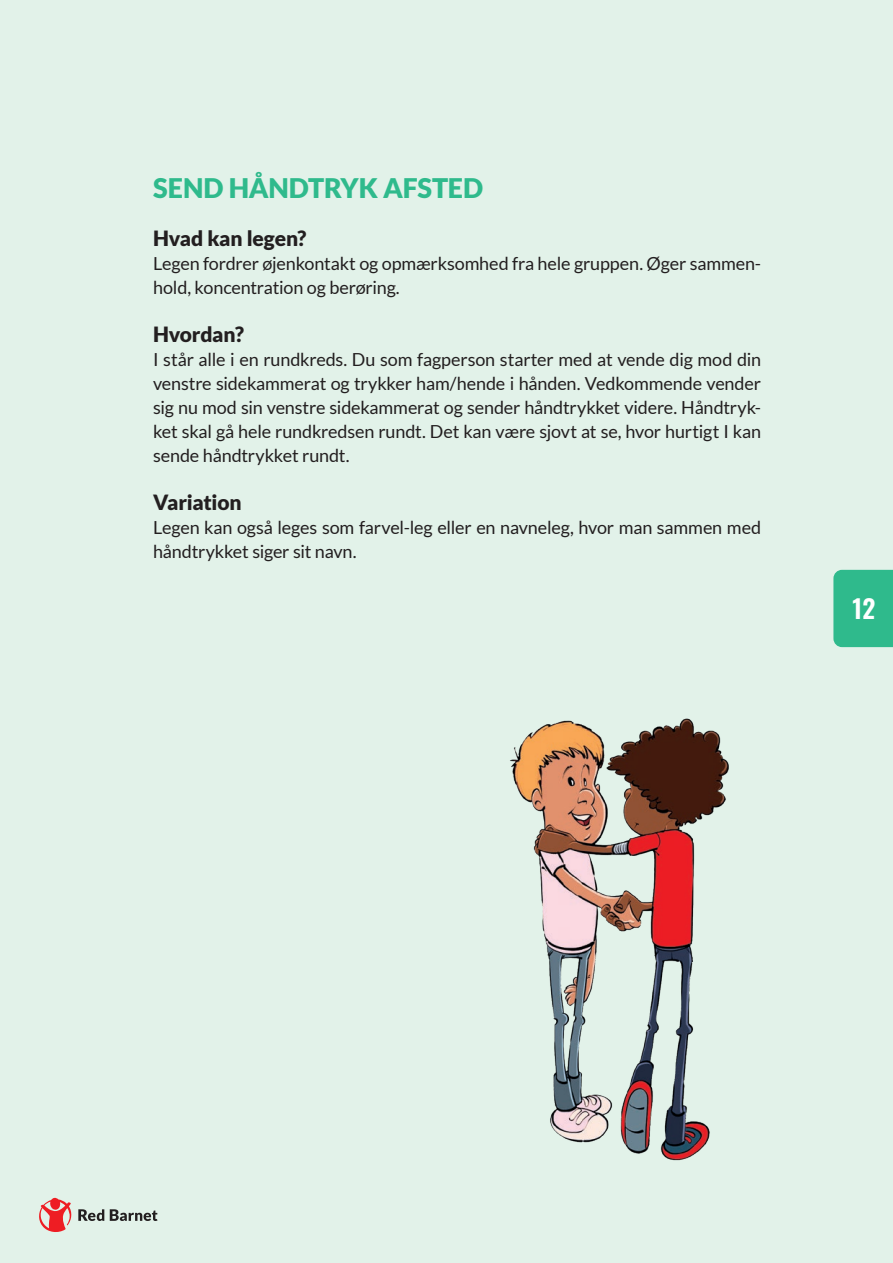
<style>
.page{position:relative;width:893px;height:1263px;background:#e2f2e9}
.page>*{position:absolute;margin:0;border:0;box-sizing:border-box;transform-origin:0 0}
.t1{font:900 27px "Lato";letter-spacing:-.01em;color:#2fba8c}
.t2{font:600 25.5px "Oswald";color:#fff}
.t3{font:900 21px "Lato";letter-spacing:-.01em;color:#231f20}
.t4{font:18px/24px "Lato";letter-spacing:-.01em;color:#231f20}
</style>
<div class="page">
<svg style="left:110px;top:1209px;width:48px;height:12px"></svg>
<svg style="left:39px;top:1198px;width:65px;height:34px"></svg>
<img style="left:510px;top:718px;width:219px;height:443px">
<div style="left:833px;top:570px;width:60px;height:77px;background:#2fba8c"></div>
<h1 class="t1" style="left:153px;top:172px;width:331px">SEND HÅNDTRYK AFSTED</h1>
<p class="t3" style="left:153px;top:226px;width:155px">Hvad kan legen?</p>
<p class="t4" style="left:153px;top:251px;width:610px">Legen fordrer øjenkontakt og opmærksomhed fra hele gruppen. Øger sammen&shy;hold, koncentration og berøring.</p>
<p class="t3" style="left:153px;top:322px;width:92px">Hvordan?</p>
<p class="t4" style="left:153px;top:347px;width:610px;text-align:justify">I står alle i en rundkreds. Du som fagperson starter med at vende dig mod din venstre sidekammerat og trykker ham/hende i hånden. Vedkommende vender sig nu mod sin venstre sidekammerat og sender håndtrykket videre. Håndtryk&shy;ket skal gå hele rundkredsen rundt. Det kan være sjovt at se, hvor hurtigt I kan sende håndtrykket rundt.</p>
<p class="t3" style="left:153px;top:490px;width:90px">Variation</p>
<p class="t4" style="left:153px;top:515px;width:610px">Legen kan også leges som farvel-leg eller en navneleg, hvor man sammen med håndtrykket siger sit navn.</p>
<h2 class="t2" style="left:853px;top:586px;width:24px">12</h2>
</div>
